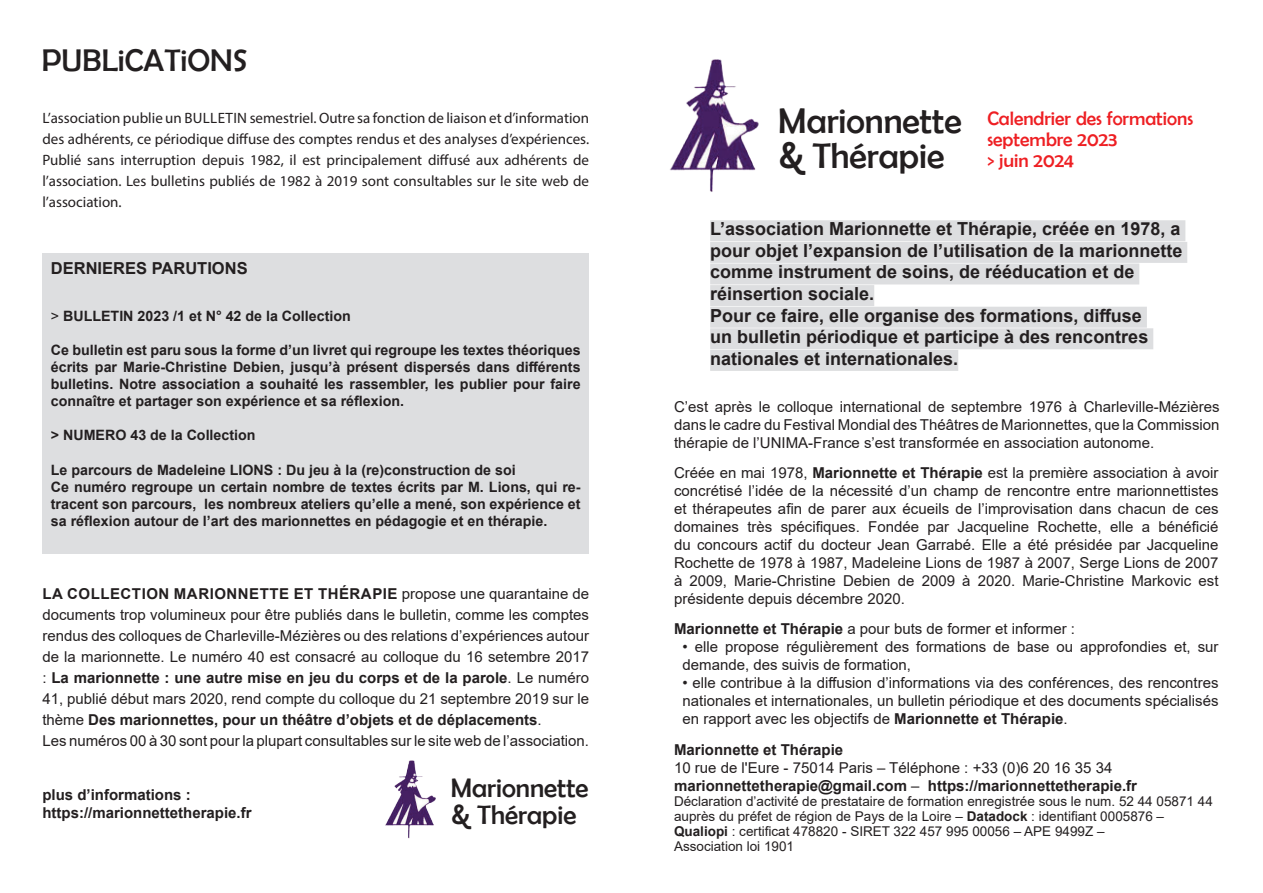
<style>
.page{position:relative;width:1263px;height:893px;background:#fff}
.page>*{position:absolute;margin:0;border:0;box-sizing:border-box;transform-origin:0 0}
.t1{font:36px/34.5px "Berlin Sans FB";color:#231f20}
.t2{font:31.5px "Berlin Sans FB";color:#231f20}
.t3{font:27px/27px "Berlin Sans FB";color:#231f20}
.t4{font:19.5px/21px "Berlin Sans FB";color:#ee1f23}
.t5{font:700 18px/21.6px "Arial";color:#231f20}
.t6{font:700 16.5px "Arial";color:#231f20}
.t7{font:15px/18px "Arial";color:#231f20;text-align:justify}
.t8{font:15px/21px "Myriad Pro";color:#231f20;text-align:justify}
.t9{font:700 15px/18px "Arial";color:#231f20}
.t10{font:700 14.25px/17.1px "Arial";color:#231f20;text-align:justify}
.t11{font:13.5px/15px "Arial";color:#231f20}
.s1{font-weight:400}
.s2{font-weight:700}
.s3{font-family:"Miriam Libre";font-weight:700}
</style>
<div class="page">
<div style="left:710px;top:220px;width:475px;height:21px;background:#dddee0"></div>
<div style="left:710px;top:242px;width:477px;height:21px;background:#dddee0"></div>
<div style="left:710px;top:263px;width:429px;height:21px;background:#dddee0"></div>
<div style="left:710px;top:285px;width:164px;height:21px;background:#dddee0"></div>
<div style="left:710px;top:307px;width:437px;height:21px;background:#dddee0"></div>
<div style="left:710px;top:328px;width:443px;height:21px;background:#dddee0"></div>
<div style="left:710px;top:350px;width:248px;height:21px;background:#dddee0"></div>
<img style="left:670px;top:59px;width:89px;height:133px">
<img style="left:385px;top:760px;width:51px;height:78px">
<div style="left:42px;top:253px;width:547px;height:301px;background:#dddee0"></div>
<h2 class="t2" style="left:42px;top:43px;width:207px">PUBLiCATiONS</h2>
<p class="t8" style="left:42px;top:107px;width:548px">L’association publie un bulletin semestriel. Outre sa fonction de liaison et d’information des adhérents, ce périodique diffuse des comptes rendus et des analyses d’expériences.<br>Publié sans interruption depuis 1982, il est principalement diffusé aux adhérents de l’association. Les bulletins publiés de 1982 à 2019 sont consultables sur le site web de l’association.</p>
<p class="t6" style="left:51px;top:256px;width:198px">DERNIERES PARUTIONS</p>
<p class="t10" style="left:51px;top:307px;width:301px"><span class="s1">&gt;</span> BULLETIN 2023 /1 et N° 42 de la Collection</p>
<p class="t10" style="left:51px;top:341px;width:531px">Ce bulletin est paru sous la forme d’un livret qui regroupe les textes théoriques écrits par Marie-Christine Debien, jusqu’à présent dispersés dans différents bulletins. Notre association a souhaité les rassembler, les publier pour faire connaître et partager son expérience et sa réflexion.</p>
<p class="t10" style="left:51px;top:427px;width:206px">&gt; NUMERO 43 de la Collection</p>
<p class="t10" style="left:51px;top:461px;width:531px;text-align:left">Le parcours de Madeleine LIONS : Du jeu à la (re)construction de soi<br>Ce numéro regroupe un certain nombre de textes écrits par M. Lions, qui re&shy;tracent son parcours, les nombreux ateliers qu’elle a mené, son expérience et sa réflexion autour de l’art des marionnettes en pédagogie et en thérapie.</p>
<p class="t9" style="left:43px;top:585px;width:47px">La Collection</p>
<p class="t9" style="left:174px;top:585px;width:25px">Marionnette</p>
<p class="t9" style="left:294px;top:585px;width:67px">et Thérapie</p>
<p class="t7" style="left:42px;top:583px;width:548px;line-height:21px;text-align:left;text-indent:359px">propose une quarantaine de documents trop volumineux pour être publiés dans le bulletin, comme les comptes rendus des colloques de Charleville-Mézières ou des relations d’expériences autour de la marionnette. Le numéro 40 est consacré au colloque du 16 setembre 2017 : <span class="s2">La marionnette : une autre mise en jeu du corps et de la parole</span>. Le numéro 41, publié début mars 2020, rend compte du colloque du 21 septembre 2019 sur le thème <span class="s2">Des marionnettes, pour un théâtre d’objets et de déplacements</span>.<br>Les numéros 00 à 30 sont pour la plupart consultables sur le site web de l’association.</p>
<p class="t9" style="left:42px;top:786px;width:211px">plus d’informations : https://marionnettetherapie.fr</p>
<h3 class="t3" style="left:451px;top:774px;width:139px">Marionnette <span class="s3">&amp;</span> Thérapie</h3>
<h1 class="t1" style="left:778px;top:103px;width:185px">Marionnette <span class="s3">&amp;</span> Thérapie</h1>
<h3 class="t4" style="left:987px;top:108px;width:207px">Calendrier des formations septembre 2023<br>&gt; juin 2024</h3>
<p class="t5" style="left:710px;top:218px;width:474px">L’association Marionnette et Thérapie, créée en 1978, a pour objet l’expansion de l’utilisation de la marionnette comme instrument de soins, de rééducation et de réinsertion sociale.<br>Pour ce faire, elle organise des formations, diffuse<br>un bulletin périodique et participe à des rencontres nationales et internationales.</p>
<p class="t7" style="left:674px;top:398px;width:547px">C’est après le colloque international de septembre 1976 à Charleville-Mézières dans le cadre du Festival Mondial des Théâtres de Marionnettes, que la Commission thérapie de l’UNIMA-France s’est transformée en association autonome.</p>
<p class="t7" style="left:674px;top:464px;width:546px">Créée en mai 1978, <span class="s2">Marionnette et Thérapie</span> est la première association à avoir concrétisé l’idée de la nécessité d’un champ de rencontre entre marionnettistes et thérapeutes afin de parer aux écueils de l’improvisation dans chacun de ces domaines très spécifiques. Fondée par Jacqueline Rochette, elle a bénéficié du concours actif du docteur Jean Garrabé. Elle a été présidée par Jacqueline Rochette de 1978 à 1987, Madeleine Lions de 1987 à 2007, Serge Lions de 2007 à 2009, Marie-Christine Debien de 2009 à 2020. Marie-Christine Markovic est présidente depuis décembre 2020.</p>
<p class="t7" style="left:674px;top:619px;width:402px"><span class="s2">Marionnette et Thérapie</span> a pour buts de former et informer :</p>
<p class="t7" style="left:682px;top:637px;width:537px">• elle propose régulièrement des formations de base ou approfondies et, sur demande, des suivis de formation,</p>
<p class="t7" style="left:682px;top:673px;width:537px">• elle contribue à la diffusion d’informations via des conférences, des rencontres nationales et internationales, un bulletin périodique et des documents spécialisés en rapport avec les objectifs de <span class="s2">Marionnette et Thérapie</span>.</p>
<p class="t9" style="left:674px;top:741px;width:171px">Marionnette et Thérapie</p>
<p class="t9" style="left:674px;top:759px;width:465px"><span class="s1">10 rue de l'Eure - 75014 Paris – Téléphone : +33 (0)6 20 16 35 34 </span>marionnettetherapie@gmail.com <span class="s1">–</span> https://marionnettetherapie.fr</p>
<p class="t11" style="left:674px;top:794px;width:540px">Déclaration d’activité de prestataire de formation enregistrée sous le num. 52 44 05871 44 auprès du préfet de région de Pays de la Loire – <span class="s2">Datadock</span> : identifiant 0005876 – <span class="s2">Qualiopi</span> : certificat 478820 - SIRET 322 457 995 00056 – APE 9499Z –<br>Association loi 1901</p>
</div>
